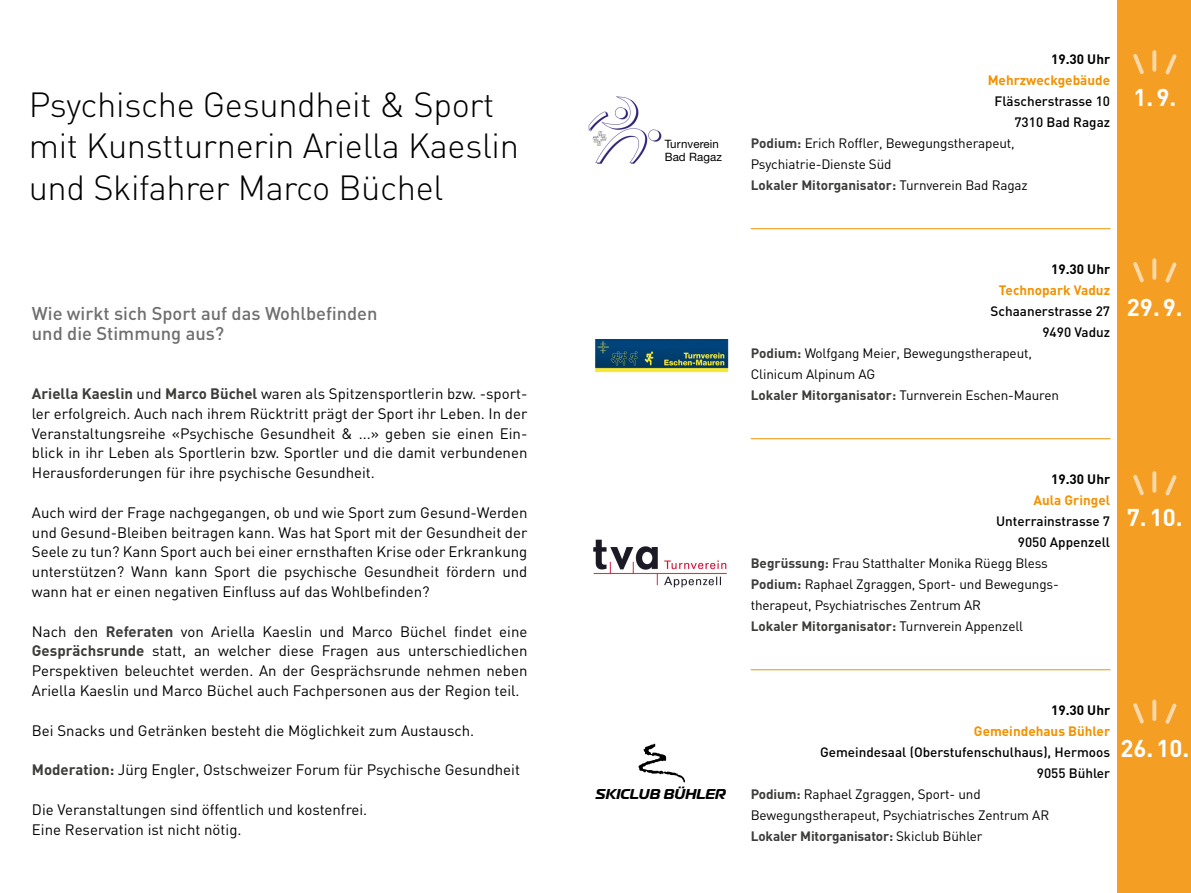
<style>
.page{position:relative;width:1191px;height:893px;background:#fff}
.page>*{position:absolute;margin:0;border:0;box-sizing:border-box;transform-origin:0 0}
.t1{font:300 34.5px/41.2px "DIN";letter-spacing:-.01em;color:#000}
.t2{font:700 24px "DIN";color:#fff}
.t3{font:500 18.3px/19.8px "DIN";color:#706f6f}
.t4{font:15px/19.8px "DIN";color:#000;text-align:justify}
.t5{font:italic 700 14.25px "Magistral";color:#000}
.t6{font:13.5px "DIN";letter-spacing:-.01em;color:#000}
.t7{font:500 13.5px "DIN";color:#000}
.t8{font:700 13.5px "DIN";color:#3c3c3b}
.t9{font:700 13.5px "DIN";color:#f39200}
.t10{font:700 13.5px "DIN";color:#000}
.t11{font:11.55px/13.8px "Helvetica Neue LT Pro";letter-spacing:.01em;color:#000}
.s1{font-weight:700;color:#3c3c3b}
.s2{font-weight:400;color:#000}
</style>
<div class="page">
<div style="left:1117px;top:0;width:74px;height:893px;background:#f59e24"></div>
<svg style="left:1152px;top:50px;width:4px;height:22px"></svg>
<svg style="left:1165px;top:54px;width:11px;height:20px"></svg>
<svg style="left:1133px;top:54px;width:11px;height:20px"></svg>
<svg style="left:1152px;top:258px;width:4px;height:22px"></svg>
<svg style="left:1165px;top:262px;width:11px;height:21px"></svg>
<svg style="left:1133px;top:262px;width:11px;height:20px"></svg>
<svg style="left:1152px;top:471px;width:4px;height:22px"></svg>
<svg style="left:1165px;top:475px;width:11px;height:20px"></svg>
<svg style="left:1133px;top:475px;width:11px;height:20px"></svg>
<svg style="left:1152px;top:699px;width:4px;height:22px"></svg>
<svg style="left:1165px;top:703px;width:11px;height:21px"></svg>
<svg style="left:1133px;top:703px;width:11px;height:20px"></svg>
<hr style="left:751px;top:228px;width:359px;height:1px;background:#f39200">
<hr style="left:751px;top:438px;width:359px;height:1px;background:#f39200">
<hr style="left:751px;top:669px;width:359px;height:1px;background:#f39200">
<img style="left:595px;top:340px;width:134px;height:33px">
<img style="left:593px;top:539px;width:134px;height:49px">
<img style="left:588px;top:96px;width:73px;height:68px">
<svg style="left:638px;top:743px;width:47px;height:39px"></svg>
<h1 class="t1" style="left:29px;top:84px;width:492px">Psychische Gesundheit &amp; Sport mit Kunstturnerin Ariella Kaeslin und Skifahrer Marco Büchel</h1>
<p class="t3" style="left:32px;top:303px;width:347px">Wie wirkt sich Sport auf das Wohlbefinden und die Stimmung aus?</p>
<p class="t4" style="left:32px;top:383px;width:497px"><span class="s1">Ariella Kaeslin</span> und <span class="s1">Marco Büchel</span> waren als Spitzensportlerin bzw. -sport&shy;ler erfolgreich. Auch nach ihrem Rücktritt prägt der Sport ihr Leben. In der Veranstaltungsreihe «Psychische Gesundheit &amp; ...» geben sie einen Ein&shy;blick in ihr Leben als Sportlerin bzw. Sportler und die damit verbundenen Herausforderungen für ihre psychische Gesundheit.</p>
<p class="t4" style="left:32px;top:502px;width:497px">Auch wird der Frage nachgegangen, ob und wie Sport zum Gesund-Werden und Gesund-Bleiben beitragen kann. Was hat Sport mit der Gesundheit der Seele zu tun? Kann Sport auch bei einer ernsthaften Krise oder Erkrankung unterstützen? Wann kann Sport die psychische Gesundheit fördern und wann hat er einen negativen Einfluss auf das Wohlbefinden?</p>
<p class="t4" style="left:32px;top:621px;width:497px">Nach den <span class="s1">Referaten</span> von Ariella Kaeslin und Marco Büchel findet eine <span class="s1">Gesprächsrunde</span> statt, an welcher diese Fragen aus unterschiedlichen Perspektiven beleuchtet werden. An der Gesprächsrunde nehmen neben Ariella Kaeslin und Marco Büchel auch Fachpersonen aus der Region teil.</p>
<p class="t4" style="left:32px;top:720px;width:444px">Bei Snacks und Getränken besteht die Möglichkeit zum Austausch.</p>
<p class="t4" style="left:32px;top:760px;width:489px"><span class="s1">Moderation:</span> Jürg Engler, Ostschweizer Forum für Psychische Gesundheit</p>
<p class="t4" style="left:32px;top:799px;width:337px">Die Veranstaltungen sind öffentlich und kostenfrei.<br>Eine Reservation ist nicht nötig.</p>
<p class="t11" style="left:664px;top:136px;width:59px">Turnverein<br>Bad Ragaz</p>
<p class="t10" style="left:1051px;top:50px;width:61px">19.30 Uhr</p>
<p class="t9" style="left:987px;top:71px;width:124px">Mehrzweckgebäude</p>
<p class="t7" style="left:994px;top:93px;width:117px">Fläscherstrasse 10</p>
<p class="t7" style="left:1014px;top:114px;width:97px">7310 Bad Ragaz</p>
<p class="t6" style="left:750px;top:135px;width:265px"><span class="s1">Podium:</span> Erich Roffler, Bewegungstherapeut,</p>
<p class="t6" style="left:750px;top:156px;width:142px">Psychiatrie-Dienste Süd</p>
<p class="t8" style="left:750px;top:176px;width:278px">Lokaler Mitorganisator: <span class="s2">Turnverein Bad Ragaz</span></p>
<h2 class="t2" style="left:1133px;top:82px;width:44px">1.9.</h2>
<p class="t10" style="left:1051px;top:260px;width:61px">19.30 Uhr</p>
<p class="t9" style="left:998px;top:281px;width:113px">Technopark Vaduz</p>
<p class="t7" style="left:990px;top:303px;width:121px">Schaanerstrasse 27</p>
<p class="t7" style="left:1042px;top:324px;width:69px">9490 Vaduz</p>
<p class="t6" style="left:750px;top:345px;width:283px"><span class="s1">Podium:</span> Wolfgang Meier, Bewegungstherapeut,</p>
<p class="t6" style="left:750px;top:366px;width:126px">Clinicum Alpinum AG</p>
<p class="t6" style="left:750px;top:387px;width:310px"><span class="s1">Lokaler Mitorganisator:</span> Turnverein Eschen-Mauren</p>
<h2 class="t2" style="left:1127px;top:292px;width:57px">29.9.</h2>
<p class="t10" style="left:1051px;top:470px;width:61px">19.30 Uhr</p>
<p class="t9" style="left:1033px;top:491px;width:78px">Aula Gringel</p>
<p class="t7" style="left:996px;top:513px;width:115px">Unterrainstrasse 7</p>
<p class="t7" style="left:1017px;top:534px;width:94px">9050 Appenzell</p>
<p class="t6" style="left:750px;top:555px;width:299px"><span class="s1">Begrüssung:</span> Frau Statthalter Monika Rüegg Bless</p>
<p class="t6" style="left:750px;top:576px;width:309px"><span class="s1">Podium:</span> Raphael Zgraggen, Sport- und Bewegungs-</p>
<p class="t6" style="left:750px;top:597px;width:232px">therapeut, Psychiatrisches Zentrum AR</p>
<p class="t8" style="left:750px;top:618px;width:274px">Lokaler Mitorganisator: <span class="s2">Turnverein Appenzell</span></p>
<h2 class="t2" style="left:1127px;top:502px;width:57px">7.10.</h2>
<p class="t5" style="left:595px;top:785px;width:132px">SKICLUB BÜHLER</p>
<p class="t10" style="left:1051px;top:702px;width:61px">19.30 Uhr</p>
<p class="t9" style="left:974px;top:723px;width:138px">Gemeindehaus Bühler</p>
<p class="t7" style="left:820px;top:744px;width:291px">Gemeindesaal (Oberstufenschulhaus), Hermoos</p>
<p class="t7" style="left:1036px;top:765px;width:75px">9055 Bühler</p>
<p class="t6" style="left:750px;top:786px;width:231px"><span class="s1">Podium:</span> Raphael Zgraggen, Sport- und</p>
<p class="t6" style="left:750px;top:807px;width:300px">Bewegungstherapeut, Psychiatrisches Zentrum AR</p>
<p class="t8" style="left:750px;top:828px;width:233px">Lokaler Mitorganisator: <span class="s2">Skiclub Bühler</span></p>
<h2 class="t2" style="left:1120px;top:733px;width:70px">26.10.</h2>
</div>
